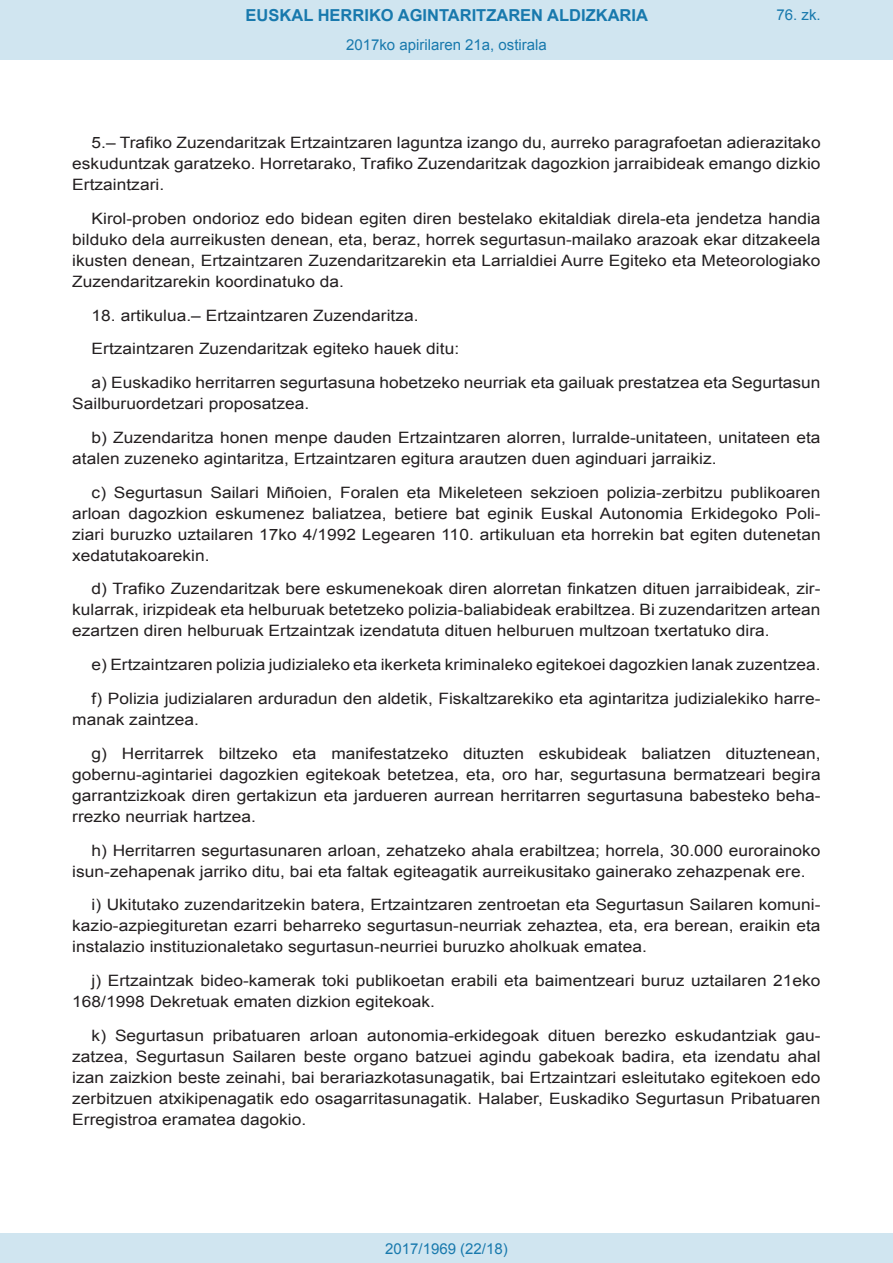
<style>
.page{position:relative;width:893px;height:1263px;background:#fff}
.page>*{position:absolute;margin:0;border:0;box-sizing:border-box;transform-origin:0 0}
.t1{font:700 16.5px "Arial";color:#1879ad}
.BOPVDetalle{font:15.6px/21px "Arial";color:#231f20;text-align:justify;scale:1.11 1}
.Paginacion_Centro{font:15px "Arial";color:#1879ad}
</style>
<div class="page">
<div style="left:0;top:0;width:893px;height:60px;background:#d0e5f0"></div>
<div style="left:0;top:1233px;width:893px;height:30px;background:#d0e5f0"></div>
<p class="t1" style="left:246px;top:4px;width:404px">EUSKAL HERRIKO AGINTARITZAREN ALDIZKARIA</p>
<p class="Paginacion_Centro" style="left:346px;top:35px;width:202px">2017ko apirilaren 21a, ostirala</p>
<p class="Paginacion_Centro" style="left:776px;top:5px;width:46px">76. zk.</p>
<p class="BOPVDetalle" style="left:72px;top:132px;width:676px;text-indent:19px">5.– Trafiko Zuzendaritzak Ertzaintzaren laguntza izango du, aurreko paragrafoetan adierazitako eskuduntzak garatzeko. Horretarako, Trafiko Zuzendaritzak dagozkion jarraibideak emango dizkio Ertzaintzari.</p>
<p class="BOPVDetalle" style="left:72px;top:208px;width:676px;text-indent:19px">Kirol-proben ondorioz edo bidean egiten diren bestelako ekitaldiak direla-eta jendetza handia bilduko dela aurreikusten denean, eta, beraz, horrek segurtasun-mailako arazoak ekar ditzakeela ikusten denean, Ertzaintzaren Zuzendaritzarekin eta Larrialdiei Aurre Egiteko eta Meteorologiako Zuzendaritzarekin koordinatuko da.</p>
<p class="BOPVDetalle" style="left:92px;top:305px;width:296px">18. artikulua.– Ertzaintzaren Zuzendaritza.</p>
<p class="BOPVDetalle" style="left:92px;top:339px;width:333px">Ertzaintzaren Zuzendaritzak egiteko hauek ditu:</p>
<p class="BOPVDetalle" style="left:72px;top:372px;width:676px;text-indent:19px">a) Euskadiko herritarren segurtasuna hobetzeko neurriak eta gailuak prestatzea eta Segurtasun<br>Sailburuordetzari proposatzea.</p>
<p class="BOPVDetalle" style="left:72px;top:427px;width:676px;text-indent:19px">b) Zuzendaritza honen menpe dauden Ertzaintzaren alorren, lurralde-unitateen, unitateen eta atalen zuzeneko agintaritza, Ertzaintzaren egitura arautzen duen aginduari jarraikiz.</p>
<p class="BOPVDetalle" style="left:72px;top:482px;width:676px;text-indent:19px">c) Segurtasun Sailari Miñoien, Foralen eta Mikeleteen sekzioen polizia-zerbitzu publikoaren arloan dagozkion eskumenez baliatzea, betiere bat eginik Euskal Autonomia Erkidegoko Poli&shy;ziari buruzko uztailaren 17ko 4/1992 Legearen 110. artikuluan eta horrekin bat egiten dutenetan xedatutakoarekin.</p>
<p class="BOPVDetalle" style="left:72px;top:579px;width:676px;text-indent:19px">d) Trafiko Zuzendaritzak bere eskumenekoak diren alorretan finkatzen dituen jarraibideak, zir&shy;kularrak, irizpideak eta helburuak betetzeko polizia-baliabideak erabiltzea. Bi zuzendaritzen artean ezartzen diren helburuak Ertzaintzak izendatuta dituen helburuen multzoan txertatuko dira.</p>
<p class="BOPVDetalle" style="left:92px;top:654px;width:658px">e) Ertzaintzaren polizia judizialeko eta ikerketa kriminaleko egitekoei dagozkien lanak zuzentzea.</p>
<p class="BOPVDetalle" style="left:72px;top:688px;width:676px;text-indent:19px">f) Polizia judizialaren arduradun den aldetik, Fiskaltzarekiko eta agintaritza judizialekiko harre&shy;manak zaintzea.</p>
<p class="BOPVDetalle" style="left:72px;top:743px;width:676px;text-indent:19px">g) Herritarrek biltzeko eta manifestatzeko dituzten eskubideak baliatzen dituztenean, gobernu-agintariei dagozkien egitekoak betetzea, eta, oro har, segurtasuna bermatzeari begira garrantzizkoak diren gertakizun eta jardueren aurrean herritarren segurtasuna babesteko beha&shy;rrezko neurriak hartzea.</p>
<p class="BOPVDetalle" style="left:72px;top:840px;width:676px;text-indent:19px">h) Herritarren segurtasunaren arloan, zehatzeko ahala erabiltzea; horrela, 30.000 eurorainoko isun-zehapenak jarriko ditu, bai eta faltak egiteagatik aurreikusitako gainerako zehazpenak ere.</p>
<p class="BOPVDetalle" style="left:72px;top:894px;width:676px;text-indent:19px">i) Ukitutako zuzendaritzekin batera, Ertzaintzaren zentroetan eta Segurtasun Sailaren komuni&shy;kazio-azpiegituretan ezarri beharreko segurtasun-neurriak zehaztea, eta, era berean, eraikin eta instalazio instituzionaletako segurtasun-neurriei buruzko aholkuak ematea.</p>
<p class="BOPVDetalle" style="left:72px;top:970px;width:676px;text-indent:19px">j) Ertzaintzak bideo-kamerak toki publikoetan erabili eta baimentzeari buruz uztailaren 21eko<br>168/1998 Dekretuak ematen dizkion egitekoak.</p>
<p class="BOPVDetalle" style="left:72px;top:1025px;width:676px;text-indent:19px">k) Segurtasun pribatuaren arloan autonomia-erkidegoak dituen berezko eskudantziak gau&shy;zatzea, Segurtasun Sailaren beste organo batzuei agindu gabekoak badira, eta izendatu ahal izan zaizkion beste zeinahi, bai berariazkotasunagatik, bai Ertzaintzari esleitutako egitekoen edo zerbitzuen atxikipenagatik edo osagarritasunagatik. Halaber, Euskadiko Segurtasun Pribatuaren Erregistroa eramatea dagokio.</p>
<p class="Paginacion_Centro" style="left:385px;top:1238px;width:124px">2017/1969 (22/18)</p>
</div>
